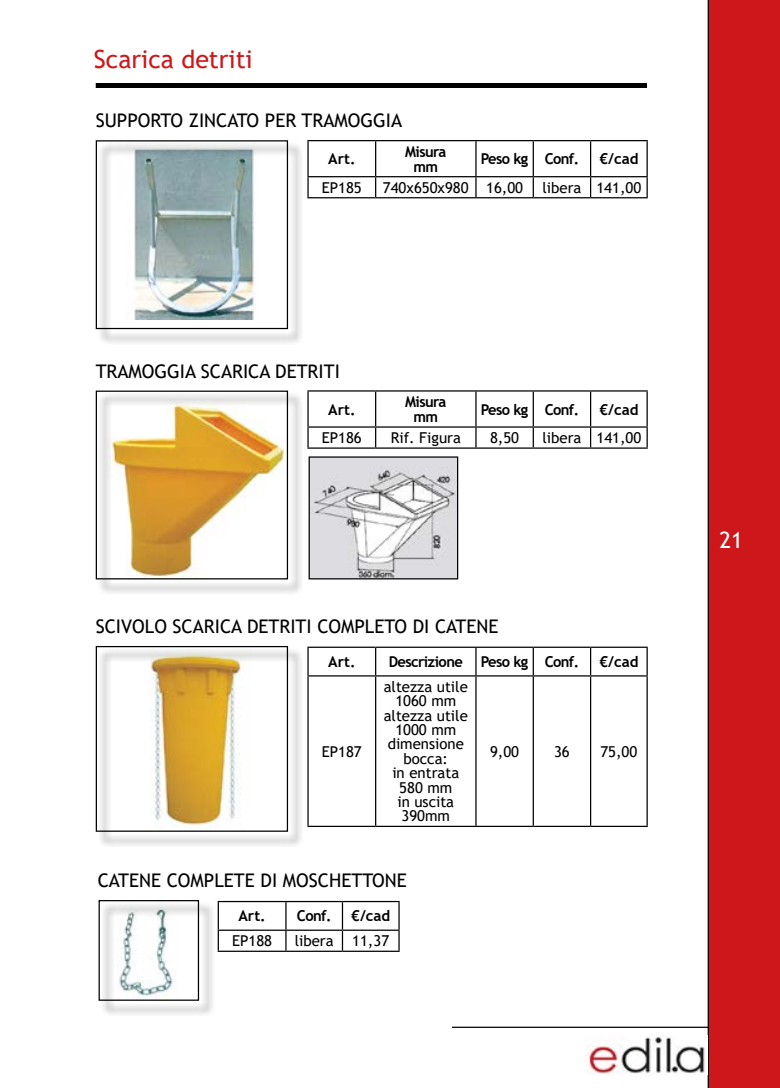
<style>
.page{position:relative;width:780px;height:1088px;background:#fff}
.page>*{position:absolute;margin:0;border:0;box-sizing:border-box;transform-origin:0 0}
.t1{font:25px "Trebuchet MS";color:#cd171a}
.t2{font:22.5px "Trebuchet MS";color:#fff}
.t3{font:18.75px "Trebuchet MS";color:#000}
.t4{font:15px/14.4px "Trebuchet MS";color:#000;text-align:center}
.t5{font:700 15px/15px "Trebuchet MS";letter-spacing:-.04em;color:#000;text-align:center}
</style>
<div class="page">
<div style="left:707px;top:0;width:73px;height:1088px;background:#cd171a"></div>
<hr style="left:452px;top:1026px;width:256px;height:2px;background:#000">
<img style="left:586px;top:1035px;width:119px;height:39px">
<div style="left:96px;top:83px;width:551px;height:5px;background:#000"></div>
<hr style="left:307px;top:140px;width:68px;height:1px;background:#000">
<hr style="left:307px;top:141px;width:1px;height:35px;background:#000">
<hr style="left:375px;top:140px;width:101px;height:1px;background:#000">
<hr style="left:375px;top:141px;width:1px;height:35px;background:#000">
<hr style="left:476px;top:140px;width:57px;height:1px;background:#000">
<hr style="left:475px;top:141px;width:1px;height:35px;background:#000">
<hr style="left:533px;top:140px;width:57px;height:1px;background:#000">
<hr style="left:532px;top:141px;width:2px;height:35px;background:#000">
<hr style="left:590px;top:140px;width:57px;height:1px;background:#000">
<hr style="left:590px;top:141px;width:1px;height:35px;background:#000">
<hr style="left:646px;top:141px;width:1px;height:35px;background:#000">
<hr style="left:307px;top:176px;width:68px;height:1px;background:#000">
<svg style="left:307px;top:177px;width:1px;height:20px"></svg>
<hr style="left:375px;top:176px;width:101px;height:1px;background:#000">
<svg style="left:375px;top:177px;width:1px;height:20px"></svg>
<hr style="left:476px;top:176px;width:57px;height:1px;background:#000">
<svg style="left:475px;top:177px;width:1px;height:20px"></svg>
<hr style="left:533px;top:176px;width:57px;height:1px;background:#000">
<hr style="left:532px;top:177px;width:2px;height:20px;background:#000">
<hr style="left:590px;top:176px;width:57px;height:1px;background:#000">
<svg style="left:590px;top:177px;width:1px;height:20px"></svg>
<svg style="left:646px;top:177px;width:1px;height:20px"></svg>
<hr style="left:307px;top:197px;width:68px;height:1px;background:#000">
<hr style="left:375px;top:197px;width:101px;height:1px;background:#000">
<hr style="left:476px;top:197px;width:57px;height:1px;background:#000">
<hr style="left:533px;top:197px;width:57px;height:1px;background:#000">
<hr style="left:590px;top:197px;width:57px;height:1px;background:#000">
<hr style="left:307px;top:390px;width:68px;height:2px;background:#000">
<hr style="left:307px;top:392px;width:1px;height:34px;background:#000">
<hr style="left:375px;top:390px;width:101px;height:2px;background:#000">
<hr style="left:375px;top:392px;width:1px;height:34px;background:#000">
<hr style="left:476px;top:390px;width:57px;height:2px;background:#000">
<hr style="left:475px;top:392px;width:1px;height:34px;background:#000">
<hr style="left:533px;top:390px;width:57px;height:2px;background:#000">
<hr style="left:532px;top:392px;width:2px;height:34px;background:#000">
<hr style="left:590px;top:390px;width:57px;height:2px;background:#000">
<hr style="left:590px;top:392px;width:1px;height:34px;background:#000">
<hr style="left:646px;top:392px;width:1px;height:34px;background:#000">
<hr style="left:307px;top:426px;width:68px;height:2px;background:#000">
<svg style="left:307px;top:428px;width:1px;height:19px"></svg>
<hr style="left:375px;top:426px;width:101px;height:2px;background:#000">
<svg style="left:375px;top:428px;width:1px;height:19px"></svg>
<hr style="left:476px;top:426px;width:57px;height:2px;background:#000">
<svg style="left:475px;top:428px;width:1px;height:19px"></svg>
<hr style="left:533px;top:426px;width:57px;height:2px;background:#000">
<svg style="left:532px;top:428px;width:2px;height:19px"></svg>
<hr style="left:590px;top:426px;width:57px;height:2px;background:#000">
<svg style="left:590px;top:428px;width:1px;height:19px"></svg>
<svg style="left:646px;top:428px;width:1px;height:19px"></svg>
<hr style="left:307px;top:447px;width:68px;height:2px;background:#000">
<hr style="left:375px;top:447px;width:101px;height:2px;background:#000">
<hr style="left:476px;top:447px;width:57px;height:2px;background:#000">
<hr style="left:533px;top:447px;width:57px;height:2px;background:#000">
<hr style="left:590px;top:447px;width:57px;height:2px;background:#000">
<div style="left:98px;top:142px;width:205px;height:203px;background:#000;opacity:.75"></div>
<div style="left:96px;top:140px;width:192px;height:189px;border:1px solid #000"></div>
<img style="left:310px;top:458px;width:146px;height:119px">
<div style="left:308px;top:456px;width:150px;height:123px;border:1px solid #000"></div>
<div style="left:98px;top:393px;width:205px;height:202px;background:#000;opacity:.75"></div>
<div style="left:96px;top:391px;width:192px;height:188px;border:1px solid #000"></div>
<hr style="left:307px;top:647px;width:68px;height:1px;background:#000">
<svg style="left:307px;top:648px;width:1px;height:27px"></svg>
<hr style="left:476px;top:647px;width:57px;height:1px;background:#000">
<hr style="left:533px;top:647px;width:57px;height:1px;background:#000">
<hr style="left:532px;top:648px;width:2px;height:27px;background:#000">
<hr style="left:590px;top:647px;width:57px;height:1px;background:#000">
<svg style="left:590px;top:648px;width:1px;height:27px"></svg>
<svg style="left:646px;top:648px;width:1px;height:27px"></svg>
<hr style="left:307px;top:675px;width:68px;height:1px;background:#000">
<hr style="left:307px;top:676px;width:1px;height:150px;background:#000">
<hr style="left:375px;top:676px;width:1px;height:150px;background:#000">
<hr style="left:476px;top:675px;width:57px;height:1px;background:#000">
<hr style="left:475px;top:676px;width:1px;height:150px;background:#000">
<hr style="left:533px;top:675px;width:57px;height:1px;background:#000">
<hr style="left:532px;top:676px;width:2px;height:150px;background:#000">
<hr style="left:590px;top:675px;width:57px;height:1px;background:#000">
<hr style="left:590px;top:676px;width:1px;height:150px;background:#000">
<hr style="left:646px;top:676px;width:1px;height:150px;background:#000">
<hr style="left:307px;top:826px;width:68px;height:1px;background:#000">
<hr style="left:375px;top:826px;width:101px;height:1px;background:#000">
<hr style="left:476px;top:826px;width:57px;height:1px;background:#000">
<hr style="left:533px;top:826px;width:57px;height:1px;background:#000">
<hr style="left:590px;top:826px;width:57px;height:1px;background:#000">
<hr style="left:375px;top:647px;width:101px;height:1px;background:#000">
<svg style="left:375px;top:648px;width:1px;height:27px"></svg>
<svg style="left:475px;top:648px;width:1px;height:27px"></svg>
<hr style="left:375px;top:675px;width:101px;height:1px;background:#000">
<div style="left:98px;top:648px;width:205px;height:199px;background:#000;opacity:.75"></div>
<div style="left:96px;top:646px;width:192px;height:186px;border:1px solid #000"></div>
<hr style="left:218px;top:901px;width:68px;height:1px;background:#000">
<hr style="left:286px;top:901px;width:56px;height:1px;background:#000">
<hr style="left:342px;top:901px;width:57px;height:1px;background:#000">
<hr style="left:218px;top:929px;width:68px;height:2px;background:#000">
<svg style="left:218px;top:902px;width:1px;height:48px"></svg>
<hr style="left:286px;top:929px;width:56px;height:2px;background:#000">
<svg style="left:285px;top:902px;width:1px;height:48px"></svg>
<hr style="left:342px;top:929px;width:57px;height:2px;background:#000">
<svg style="left:342px;top:902px;width:1px;height:48px"></svg>
<svg style="left:398px;top:902px;width:1px;height:48px"></svg>
<hr style="left:218px;top:950px;width:68px;height:2px;background:#000">
<hr style="left:286px;top:950px;width:56px;height:2px;background:#000">
<hr style="left:342px;top:950px;width:57px;height:2px;background:#000">
<div style="left:101px;top:902px;width:113px;height:114px;background:#000;opacity:.75"></div>
<div style="left:99px;top:900px;width:100px;height:101px;border:1px solid #000"></div>
<h1 class="t1" style="left:94px;top:43px;width:160px">Scarica detriti</h1>
<p class="t3" style="left:96px;top:109px;width:308px">SUPPORTO ZINCATO PER TRAMOGGIA</p>
<p class="t5" style="left:328px;top:151px;width:29px">Art.</p>
<p class="t5" style="left:405px;top:144px;width:43px">Misura mm</p>
<p class="t5" style="left:481px;top:151px;width:100px">Peso kg Conf.</p>
<p class="t5" style="left:599px;top:151px;width:41px">€/cad</p>
<p class="t4" style="left:322px;top:180px;width:41px">EP185</p>
<p class="t4" style="left:383px;top:180px;width:142px">740x650x980 16,00</p>
<p class="t4" style="left:542px;top:180px;width:100px">libera 141,00</p>
<p class="t3" style="left:96px;top:359px;width:246px">TRAMOGGIA SCARICA DETRITI</p>
<p class="t5" style="left:328px;top:402px;width:29px">Art.</p>
<p class="t5" style="left:405px;top:394px;width:43px">Misura mm</p>
<p class="t5" style="left:481px;top:402px;width:100px">Peso kg Conf.</p>
<p class="t5" style="left:599px;top:402px;width:41px">€/cad</p>
<p class="t4" style="left:322px;top:430px;width:41px">EP186</p>
<p class="t4" style="left:390px;top:430px;width:72px">Rif. Figura</p>
<p class="t4" style="left:490px;top:430px;width:31px">8,50</p>
<p class="t4" style="left:542px;top:430px;width:100px">libera 141,00</p>
<p class="t3" style="left:96px;top:614px;width:404px">SCIVOLO SCARICA DETRITI COMPLETO DI CATENE</p>
<p class="t5" style="left:328px;top:654px;width:29px">Art.</p>
<p class="t5" style="left:389px;top:654px;width:192px">Descrizione Peso kg Conf.</p>
<p class="t5" style="left:599px;top:654px;width:41px">€/cad</p>
<p class="t4" style="left:322px;top:744px;width:41px">EP187</p>
<p class="t4" style="left:384px;top:679px;width:86px">altezza utile<br>1060 mm altezza utile<br>1000 mm dimensione bocca:<br>in entrata<br>580 mm<br>in uscita<br>390mm</p>
<p class="t3" style="left:98px;top:869px;width:310px">CATENE COMPLETE DI MOSCHETTONE</p>
<p class="t5" style="left:238px;top:908px;width:29px">Art.</p>
<p class="t5" style="left:297px;top:908px;width:36px">Conf.</p>
<p class="t5" style="left:351px;top:908px;width:41px">€/cad</p>
<p class="t4" style="left:232px;top:934px;width:41px">EP188</p>
<p class="t4" style="left:295px;top:934px;width:96px">libera 11,37</p>
<p class="t4" style="left:490px;top:744px;width:31px">9,00</p>
<p class="t4" style="left:554px;top:744px;width:17px">36</p>
<p class="t4" style="left:600px;top:744px;width:38px">75,00</p>
<h2 class="t2" style="left:719px;top:526px;width:25px">21</h2>
</div>
